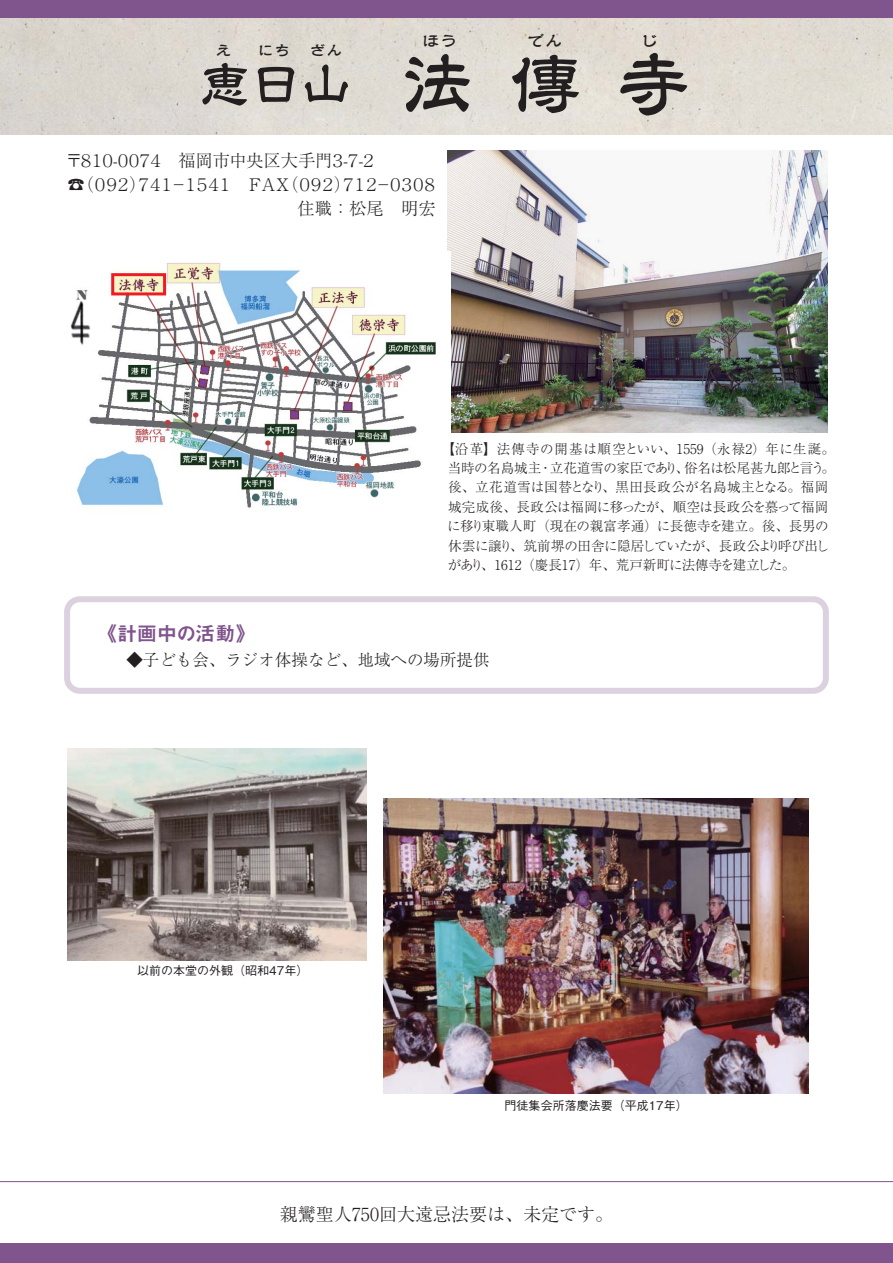
<style>
.page{position:relative;width:893px;height:1263px;background:#fff}
.page>*{position:absolute;margin:0;border:0;box-sizing:border-box;transform-origin:0 0}
.t1{font:50.4px "Reisho 101 Std Medium 90 pv RKSJ H";color:#231f20}
.t2{font:19.8px "Midashi Go Pr 6 MB31 90 pv RKSJ H";color:#80548d}
.t3{font:18px "Ryumin Pr 6 Light 90 pv RKSJ H";color:#231f20}
.t4{font:17.25px "Ryumin Pr 6 Light 90 pv RKSJ H";letter-spacing:-.335em;color:#231f20}
.t5{font:17.25px "Ryumin Pr 6 Light 90 pv RKSJ H";letter-spacing:-.03em;color:#231f20}
.t6{font:16.5px "Ryumin Pr 6 Light 90 pv RKSJ H";color:#231f20}
.t7{font:16.2px "Reisho 101 Std Medium 90 pv RKSJ H";color:#231f20;scale:1.11 1}
.t8{font:14.85px "Reisho 101 Std Medium 90 pv RKSJ H";color:#231f20;scale:1.11 1}
.t9{font:13.5px/19.5px "Ryumin Pr 6 Light 90 pv RKSJ H";color:#231f20}
.t10{font:12px "Gothic BBB Pr 6 Medium 90 pv RKSJ H";color:#231f20}
.s1{font-size:72px}
</style>
<div class="page">
<div style="left:0;top:0;width:893px;height:19px;background:#80548d"></div>
<div style="left:0;top:1243px;width:893px;height:20px;background:#80548d"></div>
<img style="left:0;top:19px;width:893px;height:115px">
<img style="left:448px;top:151px;width:380px;height:281px">
<img style="left:70px;top:251px;width:380px;height:257px">
<div style="left:111px;top:273px;width:55px;height:22px;border:3px solid #ed1c24"></div>
<hr style="left:0;top:1181px;width:893px;height:1px;background:#80548d">
<div style="left:64px;top:596px;width:765px;height:98px;border:6px solid #dcd2df;border-radius:13px"></div>
<img style="left:67px;top:748px;width:299px;height:212px">
<img style="left:384px;top:799px;width:425px;height:294px">
<p class="t7" style="left:422px;top:35px;width:34px">ほう</p>
<p class="t7" style="left:527px;top:35px;width:34px">でん</p>
<p class="t7" style="left:640px;top:35px;width:18px">じ</p>
<p class="t8" style="left:215px;top:45px;width:16px">え</p>
<p class="t8" style="left:258px;top:45px;width:31px">にち</p>
<p class="t8" style="left:309px;top:45px;width:31px">ざん</p>
<h1 class="t1" style="left:200px;top:66px;width:491px">恵日山　<span class="s1">法傳寺</span></h1>
<p class="t5" style="left:66px;top:154px;width:313px">〒８１０-００７４　福岡市中央区大手門３-７-２</p>
<p class="t4" style="left:68px;top:178px;width:372px">☎（０９２）７４１－１５４１　FAX（０９２）７１２－０３０８</p>
<p class="t4" style="left:298px;top:202px;width:139px">住職：松尾　明宏</p>
<p class="t9" style="left:447px;top:441px;width:389px;text-indent:-6px">【沿革】法傳寺の開基は順空といい、1559（永禄2）年に生誕。当時の名島城主・立花道雪の家臣であり、俗名は松尾甚九郎と言う。後、立花道雪は国替となり、黒田長政公が名島城主となる。福岡城完成後、長政公は福岡に移ったが、順空は長政公を慕って福岡に移り東職人町（現在の親富孝通）に長徳寺を建立。後、長男の休雲に譲り、筑前堺の田舎に隠居していたが、長政公より呼び出しがあり、1612（慶長17）年、荒戸新町に法傳寺を建立した。</p>
<h2 class="t2" style="left:97px;top:626px;width:160px">《計画中の活動》</h2>
<p class="t6" style="left:126px;top:653px;width:365px">◆子ども会、ラジオ体操など、地域への場所提供</p>
<p class="t10" style="left:137px;top:966px;width:173px">以前の本堂の外観（昭和47年）</p>
<p class="t10" style="left:505px;top:1101px;width:185px">門徒集会所落慶法要（平成17年）</p>
<h3 class="t3" style="left:280px;top:1208px;width:335px">親鸞聖人750回大遠忌法要は、未定です。</h3>
</div>
